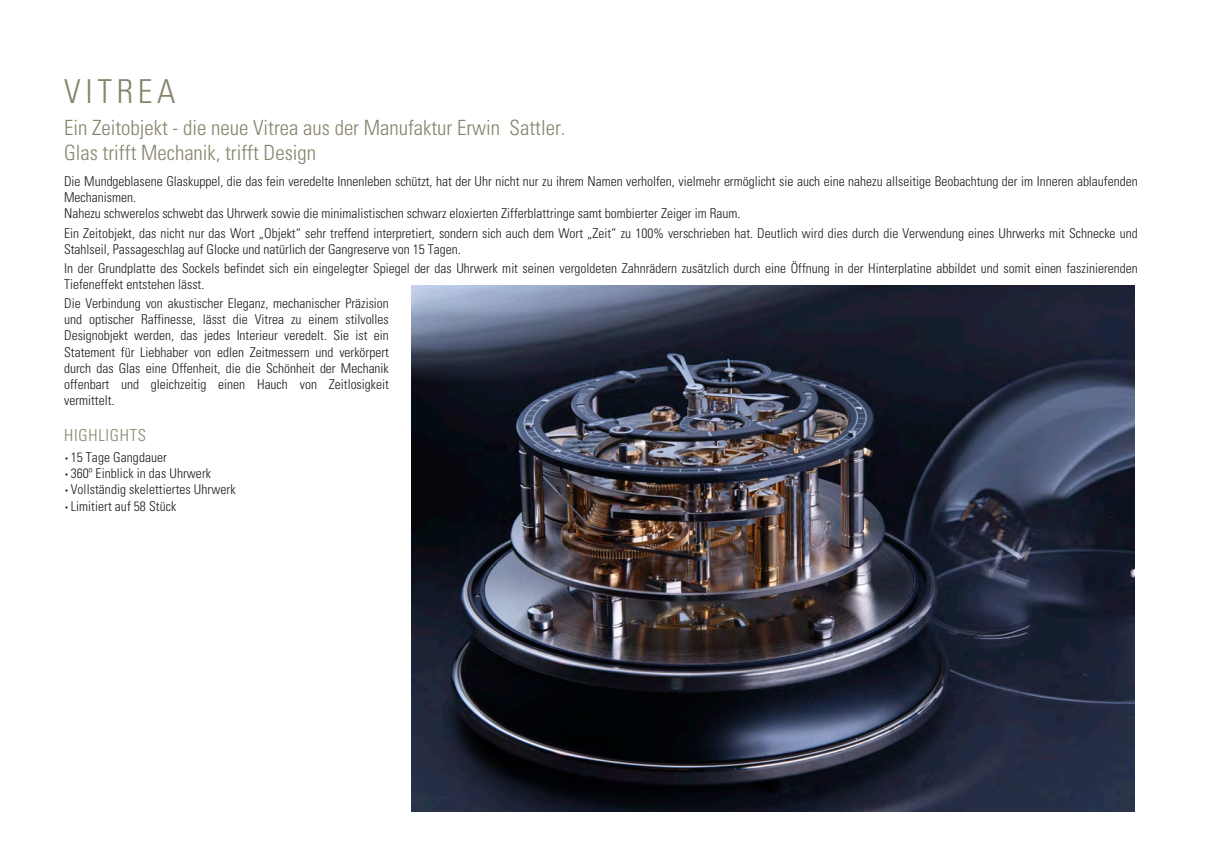
<style>
.page{position:relative;width:1212px;height:842px;background:#fff}
.page>*{position:absolute;margin:0;border:0;box-sizing:border-box;transform-origin:0 0}
.Produktname_Armbandu{font:300 condensed 33px "Univers LT Std";letter-spacing:.14em;color:#87846b}
.Produktname_Armbandu-2{font:300 condensed 21px/25.2px "Univers LT Std";color:#87846b}
.Produktname_Armbandu-3{font:300 condensed 16.5px "Univers LT Std";letter-spacing:.045em;color:#87846b}
.Produktname_Armbandu-4{font:300 condensed 13.5px/16.2px "Univers LT Std";color:#1d1d1b}
.t1{font:300 condensed 13.5px/16.2px "Univers LT Std";color:#1c1c1b;text-align:justify}
.TechnischeDaten_DE{font:300 condensed 13.5px "Univers LT Std";letter-spacing:.005em;color:#1d1d1b}
.s1{font-family:"Luxury Text";font-weight:400;font-stretch:normal}
</style>
<div class="page">
<img style="left:411px;top:285px;width:723px;height:527px">
<p class="Produktname_Armbandu" style="left:64px;top:72px;width:113px">VITREA</p>
<p class="Produktname_Armbandu-2" style="left:64px;top:115px;width:503px">Ein Zeitobjekt - die neue Vitrea aus der Manufaktur Erwin Sattler.<br>Glas trifft Mechanik, trifft Design</p>
<p class="Produktname_Armbandu-4" style="left:64px;top:173px;width:1075px">Die Mundgeblasene Glaskuppel, die das fein veredelte Innenleben schützt, hat der Uhr nicht nur zu ihrem Namen verholfen, vielmehr ermöglicht sie auch eine nahezu allseitige Beobachtung der im Inneren ablaufenden<br>Mechanismen.<br>Nahezu schwerelos schwebt das Uhrwerk sowie die minimalistischen schwarz eloxierten Zifferblattringe samt bombierter Zeiger im Raum.</p>
<p class="Produktname_Armbandu-4" style="left:64px;top:225px;width:1075px">Ein Zeitobjekt, das nicht nur das Wort „Objekt“ sehr treffend interpretiert, sondern sich auch dem Wort „Zeit“ zu 100% verschrieben hat. Deutlich wird dies durch die Verwendung eines Uhrwerks mit Schnecke und<br>Stahlseil, Passageschlag auf Glocke und natürlich der Gangreserve von 15 Tagen.</p>
<p class="Produktname_Armbandu-4" style="left:64px;top:260px;width:1075px">In der Grundplatte des Sockels befindet sich ein eingelegter Spiegel der das Uhrwerk mit seinen vergoldeten Zahnrädern zusätzlich durch eine Öffnung in der Hinterplatine abbildet und somit einen faszinierenden<br>Tiefeneffekt entstehen lässt.</p>
<p class="t1" style="left:64px;top:295px;width:326px">Die Verbindung von akustischer Eleganz, mechanischer Präzision und optischer Raffinesse, lässt die Vitrea zu einem stilvolles Designobjekt werden, das jedes Interieur veredelt. Sie ist ein Statement für Liebhaber von edlen Zeitmessern und verkörpert durch das Glas eine Offenheit, die die Schönheit der Mechanik offenbart und gleichzeitig einen Hauch von Zeitlosigkeit vermittelt.</p>
<p class="Produktname_Armbandu-3" style="left:64px;top:426px;width:84px">HIGHLIGHTS</p>
<p class="TechnischeDaten_DE" style="left:65px;top:449px;width:104px"><span class="s1">•</span> 15 Tage Gangdauer</p>
<p class="TechnischeDaten_DE" style="left:65px;top:465px;width:148px"><span class="s1">•</span> 360º Einblick in das Uhrwerk</p>
<p class="TechnischeDaten_DE" style="left:65px;top:481px;width:172px"><span class="s1">•</span> Vollständig skelettiertes Uhrwerk</p>
<p class="TechnischeDaten_DE" style="left:65px;top:498px;width:113px"><span class="s1">•</span> Limitiert auf 58 Stück</p>
</div>
